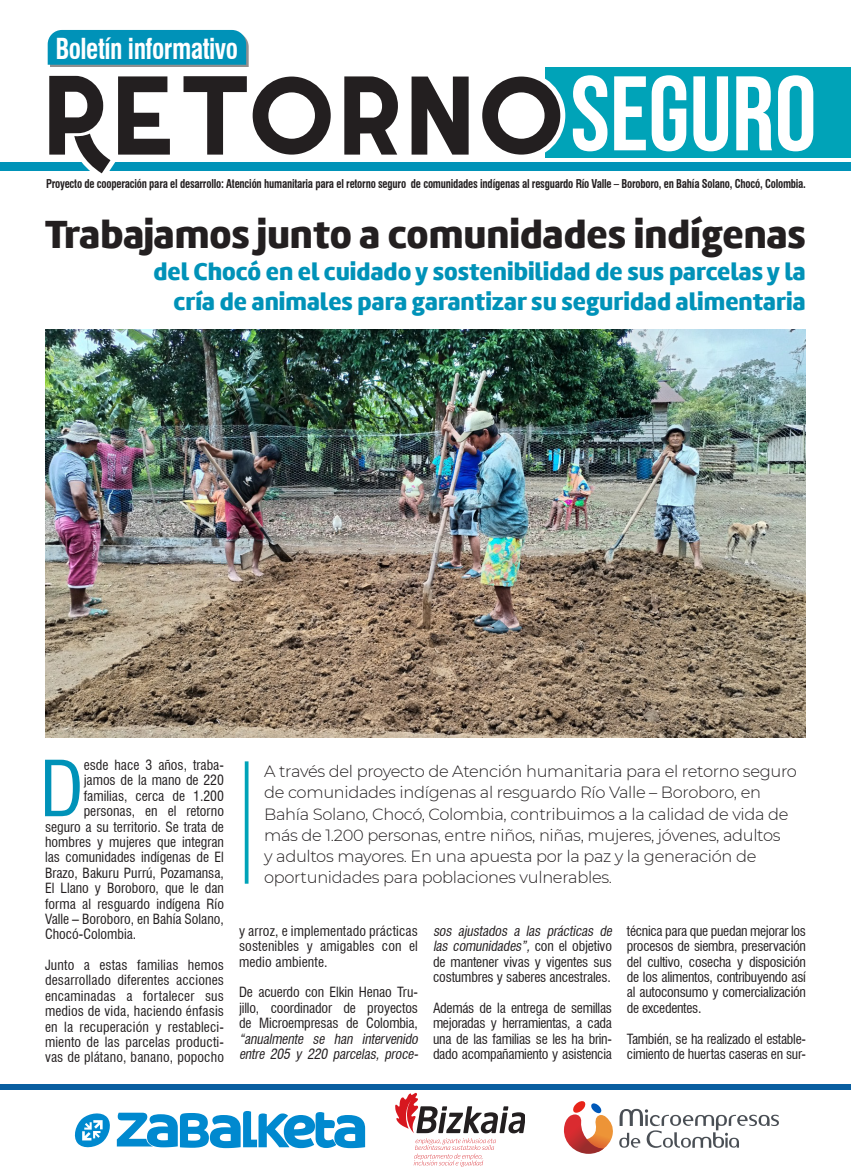
<style>
.page{position:relative;width:851px;height:1170px;background:#fff}
.page>*{position:absolute;margin:0;border:0;box-sizing:border-box;transform-origin:0 0}
.t1{font:condensed 75.12px "Swiss 721 BT";color:#0092b8}
.t2{font:40.38px "Amelia Basic Black";color:#231f20}
.t3{font:700 condensed 28.25px "Swiss 721 BT";letter-spacing:-.02em;color:#fff;scale:.91 1}
.t4{font:25px/30px "Amelia Basic Black";color:#0092b8;text-align:right}
.t5{font:300 16.25px/21.2px "Montserrat";letter-spacing:-.02em;color:#231f20}
.t6{font:condensed 13.75px/15.4px "Swiss 721 BT";color:#231f20;text-align:justify}
.t7{font:condensed 13.75px/15.4px "Swiss 721 BT";letter-spacing:-.02em;color:#231f20}
.t8{font:700 condensed 11.88px "Swiss 721 BT";letter-spacing:-.02em;color:#231f20;scale:.91 1}
.s1{font-style:italic}
</style>
<div class="page">
<div style="left:0;top:162px;width:850px;height:8px;background:#0093b8"></div>
<div style="left:545px;top:67px;width:305px;height:91px;background:#00a3b8"></div>
<svg style="left:572px;top:75px;width:241px;height:76px"></svg>
<div style="left:50px;top:32px;width:199px;height:35px;background:#231f20;opacity:.5"></div>
<div style="left:48px;top:30px;width:198px;height:35px;background:#0092b8"></div>
<svg style="left:49px;top:76px;width:511px;height:97px"></svg>
<div style="left:0;top:1084px;width:850px;height:6px;background:#095ea0"></div>
<img style="left:45px;top:330px;width:760px;height:407px">
<hr style="left:245px;top:761px;width:3px;height:122px;background:#00a3b8">
<svg style="left:564px;top:1101px;width:49px;height:53px"></svg>
<svg style="left:619px;top:1108px;width:159px;height:39px"></svg>
<svg style="left:74px;top:1111px;width:291px;height:38px"></svg>
<svg style="left:395px;top:1092px;width:130px;height:74px"></svg>
<p class="t3" style="left:55px;top:31px;width:202px">Boletín informativo</p>
<p class="t8" style="left:46px;top:177px;width:836px">Proyecto de cooperación para el desarrollo: Atención humanitaria para el retorno seguro de comunidades indígenas al resguardo Río Valle – Boroboro, en Bahía Solano, Chocó, Colombia.</p>
<p class="t2" style="left:45px;top:210px;width:762px">Trabajamos junto a comunidades indígenas</p>
<p class="t4" style="left:153px;top:256px;width:653px">del Chocó en el cuidado y sostenibilidad de sus parcelas y la cría de animales para garantizar su seguridad alimentaria</p>
<p class="t1" style="left:40px;top:743px;width:45px">D</p>
<p class="t6" style="left:84px;top:757px;width:142px">esde hace 3 años, traba-</p>
<p class="t6" style="left:84px;top:772px;width:142px">jamos de la mano de 220</p>
<p class="t6" style="left:84px;top:788px;width:142px">familias, cerca de 1.200</p>
<p class="t6" style="left:84px;top:803px;width:142px">personas, en el retorno</p>
<p class="t6" style="left:45px;top:818px;width:180px">seguro a su territorio. Se trata de</p>
<p class="t6" style="left:45px;top:834px;width:180px">hombres y mujeres que integran</p>
<p class="t6" style="left:45px;top:849px;width:180px">las comunidades indígenas de El</p>
<p class="t6" style="left:45px;top:865px;width:180px">Brazo, Bakuru Purrú, Pozamansa,</p>
<p class="t6" style="left:45px;top:880px;width:180px">El Llano y Boroboro, que le dan</p>
<p class="t6" style="left:45px;top:895px;width:180px">forma al resguardo indígena Río</p>
<p class="t6" style="left:45px;top:911px;width:180px">Valle – Boroboro, en Bahía Solano,</p>
<p class="t6" style="left:45px;top:926px;width:93px">Chocó-Colombia.</p>
<p class="t6" style="left:45px;top:957px;width:180px">Junto a estas familias hemos desarrollado diferentes acciones encaminadas a fortalecer sus medios de vida, haciendo énfasis en la recuperación y restableci&shy;miento de las parcelas producti&shy;vas de plátano, banano, popocho</p>
<p class="t5" style="left:264px;top:760px;width:534px">A través del proyecto de Atención humanitaria para el retorno seguro de comunidades indígenas al resguardo Río Valle – Boroboro, en Bahía Solano, Chocó, Colombia, contribuimos a la calidad de vida de más de 1.200 personas, entre niños, niñas, mujeres, jóvenes, adultos<br>y adultos mayores. En una apuesta por la paz y la generación de oportunidades para poblaciones vulnerables.</p>
<p class="t6" style="left:239px;top:923px;width:180px">y arroz, e implementado prácticas sostenibles y amigables con el medio ambiente.</p>
<p class="t6" style="left:239px;top:984px;width:183px;text-align:left">De acuerdo con Elkin Henao Tru&shy;jillo, coordinador de proyectos de Microempresas de Colombia, <span class="s1">“anualmente se han intervenido entre 205 y 220 parcelas, proce-</span></p>
<p class="t6" style="left:433px;top:923px;width:183px;text-align:left"><span class="s1">sos ajustados a las prácticas de las comunidades”,</span> c o n e l o b j et i v o de mantener vivas y vigentes sus costumbres y saberes ancestrales.</p>
<p class="t6" style="left:433px;top:999px;width:180px">Además de la entrega de semillas mejoradas y herramientas, a cada una de las familias se les ha brin&shy;dado acompañamiento y asistencia</p>
<p class="t6" style="left:627px;top:923px;width:180px">técnica para que puedan mejorar los procesos de siembra, preservación del cultivo, cosecha y disposición de los alimentos, contribuyendo así al autoconsumo y comercialización de excedentes.</p>
<p class="t7" style="left:627px;top:1030px;width:180px">También, se ha realizado el estable&shy;cimiento de huertas caseras en sur-</p>
</div>
